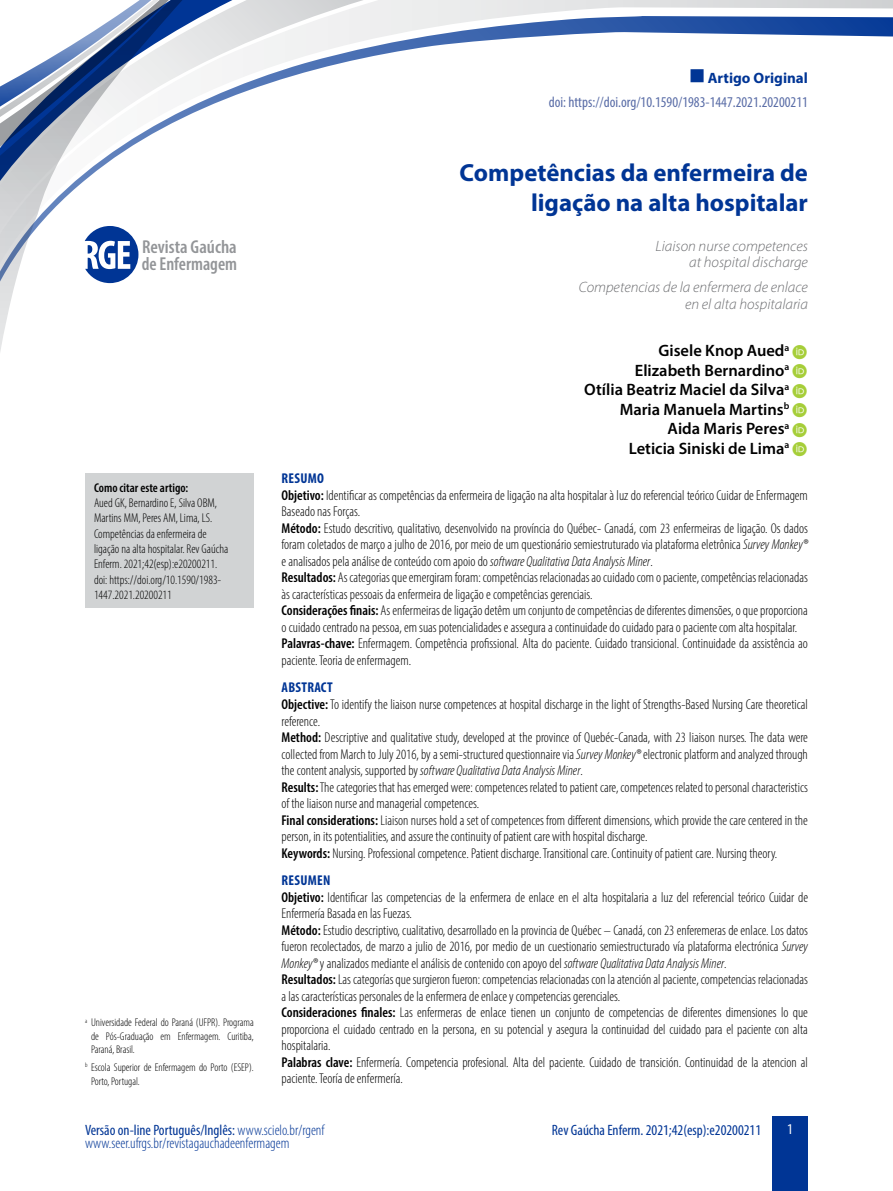
<style>
.page{position:relative;width:893px;height:1191px;background:#fff}
.page>*{position:absolute;margin:0;border:0;box-sizing:border-box;transform-origin:0 0}
.t1{font:700 24.75px/29.7px "Myriad Pro";color:#003595;text-align:right}
.t2{font:600 condensed 18.75px/16.6px "Myriad Pro";color:#939598}
.t3{font:600 16.5px/19.5px "Myriad Pro";color:#000;text-align:right}
.t4{font:italic 300 15px/16.5px "Myriad Pro";color:#6d6e71;text-align:right}
.t5{font:condensed 15px "Myriad Pro";color:#003595}
.t6{font:condensed 15px "Myriad Pro";color:#5a6da7}
.t7{font:300 condensed 15px "Myriad Pro";color:#003595}
.t8{font:700 15px "Myriad Pro";color:#003595}
.t9{font:condensed 15px "Myriad Pro";color:#fff}
.t10{font:300 condensed 14.25px/16.5px "Myriad Pro";color:#000}
.t11{font:300 condensed 12.75px/15.3px "Myriad Pro";color:#000}
.t12{font:600 condensed 12.75px "Myriad Pro";color:#000}
.t13{font:300 condensed 11.25px/13.5px "Myriad Pro";color:#000;text-align:justify}
.s1{font-weight:700;color:#003595}
.s2{font-weight:600}
.s3{font-style:italic}
.s4{font-weight:300}
</style>
<div class="page">
<svg style="left:202px;top:0;width:691px;height:109px"></svg>
<svg style="left:0;top:0;width:202px;height:352px"></svg>
<div style="left:772px;top:1116px;width:36px;height:75px;background:#003595"></div>
<svg style="left:85px;top:226px;width:53px;height:57px"></svg>
<div style="left:85px;top:473px;width:169px;height:135px;background:#d1d3d4"></div>
<svg style="left:691px;top:69px;width:13px;height:14px"></svg>
<p class="t8" style="left:708px;top:68px;width:102px">Artigo Original</p>
<h2 class="t2" style="left:142px;top:238px;width:97px">Revista Gaúcha de Enfermagem</h2>
<p class="t12" style="left:94px;top:480px;width:96px">Como citar este artigo:</p>
<p class="t11" style="left:94px;top:495px;width:136px">Aued GK, Bernardino E, Silva OBM,<br>Martins MM, Peres AM, Lima, LS.<br>Competências da enfermeira de ligação na alta hospitalar. Rev Gaúcha<br>Enferm. 2021;42(esp):e20200211. doi: https://doi.org/10.1590/1983-<br>1447.2021.20200211</p>
<p class="t13" style="left:91px;top:1015px;width:164px;text-indent:-6px"><sup>a</sup> Universidade Federal do Paraná (UFPR). Programa de Pós-Graduação em Enfermagem. Curitiba, Paraná, Brasil.</p>
<p class="t13" style="left:91px;top:1060px;width:164px;text-indent:-6px"><sup>b</sup> Escola Superior de Enfermagem do Porto (ESEP).<br>Porto, Portugal.</p>
<p class="t6" style="left:549px;top:93px;width:261px">doi: https://doi.org/10.1590/1983-1447.2021.20200211</p>
<h1 class="t1" style="left:460px;top:157px;width:350px">Competências da enfermeira de ligação na alta hospitalar</h1>
<p class="t4" style="left:656px;top:237px;width:154px">Liaison nurse competences at hospital discharge</p>
<p class="t4" style="left:579px;top:279px;width:231px">Competencias de la enfermera de enlace en el alta hospitalaria</p>
<p class="t3" style="left:584px;top:340px;width:207px">Gisele Knop Aued<sup>a<br></sup>Elizabeth Bernardino<sup>a<br></sup>Otília Beatriz Maciel da Silva<sup>a<br></sup>Maria Manuela Martins<sup>b<br></sup>Aida Maris Peres<sup>a<br></sup>Leticia Siniski de Lima<sup>a</sup></p>
<p class="t10" style="left:281px;top:470px;width:528px"><span class="s1">RESUMO<br></span><span class="s2">Objetivo:</span> Identificar as competências da enfermeira de ligação na alta hospitalar à luz do referencial teórico Cuidar de Enfermagem Baseado nas Forças.<br><span class="s2">Método:</span> Estudo descritivo, qualitativo, desenvolvido na província do Québec- Canadá, com 23 enfermeiras de ligação. Os dados foram coletados de março a julho de 2016, por meio de um questionário semiestruturado via plataforma eletrônica <span class="s3">Survey Monkey® </span>e analisados pela análise de conteúdo com apoio do <span class="s3">software Qualitativa Data Analysis Miner</span>.<br><span class="s2">Resultados:</span> As categorias que emergiram foram: competências relacionadas ao cuidado com o paciente, competências relacionadas às características pessoais da enfermeira de ligação e competências gerenciais.<br><span class="s2">Considerações finais:</span> As enfermeiras de ligação detêm um conjunto de competências de diferentes dimensões, o que proporciona o cuidado centrado na pessoa, em suas potencialidades e assegura a continuidade do cuidado para o paciente com alta hospitalar.<br><span class="s2">Palavras-chave:</span> Enfermagem. Competência profissional. Alta do paciente. Cuidado transicional. Continuidade da assistência ao paciente. Teoria de enfermagem.</p>
<p class="t10" style="left:281px;top:679px;width:528px"><span class="s1">ABSTRACT<br></span><span class="s2">Objective:</span> To identify the liaison nurse competences at hospital discharge in the light of Strengths-Based Nursing Care theoretical reference.<br><span class="s2">Method:</span> Descriptive and qualitative study, developed at the province of Quebéc-Canada, with 23 liaison nurses. The data were collected from March to July 2016, by a semi-structured questionnaire via <span class="s3">Survey Monkey®</span> electronic platform and analyzed through the content analysis, supported by <span class="s3">software Qualitativa Data Analysis Miner</span>.<br><span class="s2">Results:</span> The categories that has emerged were: competences related to patient care, competences related to personal characteristics of the liaison nurse and managerial competences.<br><span class="s2">Final considerations:</span> Liaison nurses hold a set of competences from different dimensions, which provide the care centered in the person, in its potentialities, and assure the continuity of patient care with hospital discharge.<br><span class="s2">Keywords:</span> Nursing. Professional competence. Patient discharge. Transitional care. Continuity of patient care. Nursing theory.</p>
<p class="t10" style="left:281px;top:872px;width:528px"><span class="s1">RESUMEN<br></span><span class="s2">Objetivo:</span> Identificar las competencias de la enfermera de enlace en el alta hospitalaria a luz del referencial teórico Cuidar de Enfermería Basada en las Fuezas.<br><span class="s2">Método:</span> Estudio descriptivo, cualitativo, desarrollado en la provincia de Québec – Canadá, con 23 enferemeras de enlace. Los datos fueron recolectados, de marzo a julio de 2016, por medio de un cuestionario semiestructurado vía plataforma electrónica <span class="s3">Survey Monkey®</span> y analizados mediante el análisis de contenido con apoyo del <span class="s3">software Qualitativa Data Analysis Miner</span>.<br><span class="s2">Resultados:</span> Las categorías que surgieron fueron: competencias relacionadas con la atención al paciente, competencias relacionadas a las características personales de la enfermera de enlace y competencias gerenciales.<br><span class="s2">Consideraciones finales:</span> Las enfermeras de enlace tienen un conjunto de competencias de diferentes dimensiones lo que proporciona el cuidado centrado en la persona, en su potencial y asegura la continuidad del cuidado para el paciente con alta hospitalaria.<br><span class="s2">Palabras clave:</span> Enfermería. Competencia profesional. Alta del paciente. Cuidado de transición. Continuidad de la atencion al paciente. Teoría de enfermería.</p>
<p class="t5" style="left:85px;top:1121px;width:241px">Versão on-line Português/Inglês: <span class="s4">www.scielo.br/rgenf</span></p>
<p class="t7" style="left:85px;top:1134px;width:206px">www.seer.ufrgs.br/revistagauchadeenfermagem</p>
<p class="t5" style="left:552px;top:1121px;width:211px">Rev Gaúcha Enferm. 2021;42(esp):e20200211</p>
<p class="t9" style="left:787px;top:1120px;width:7px">1</p>
</div>
